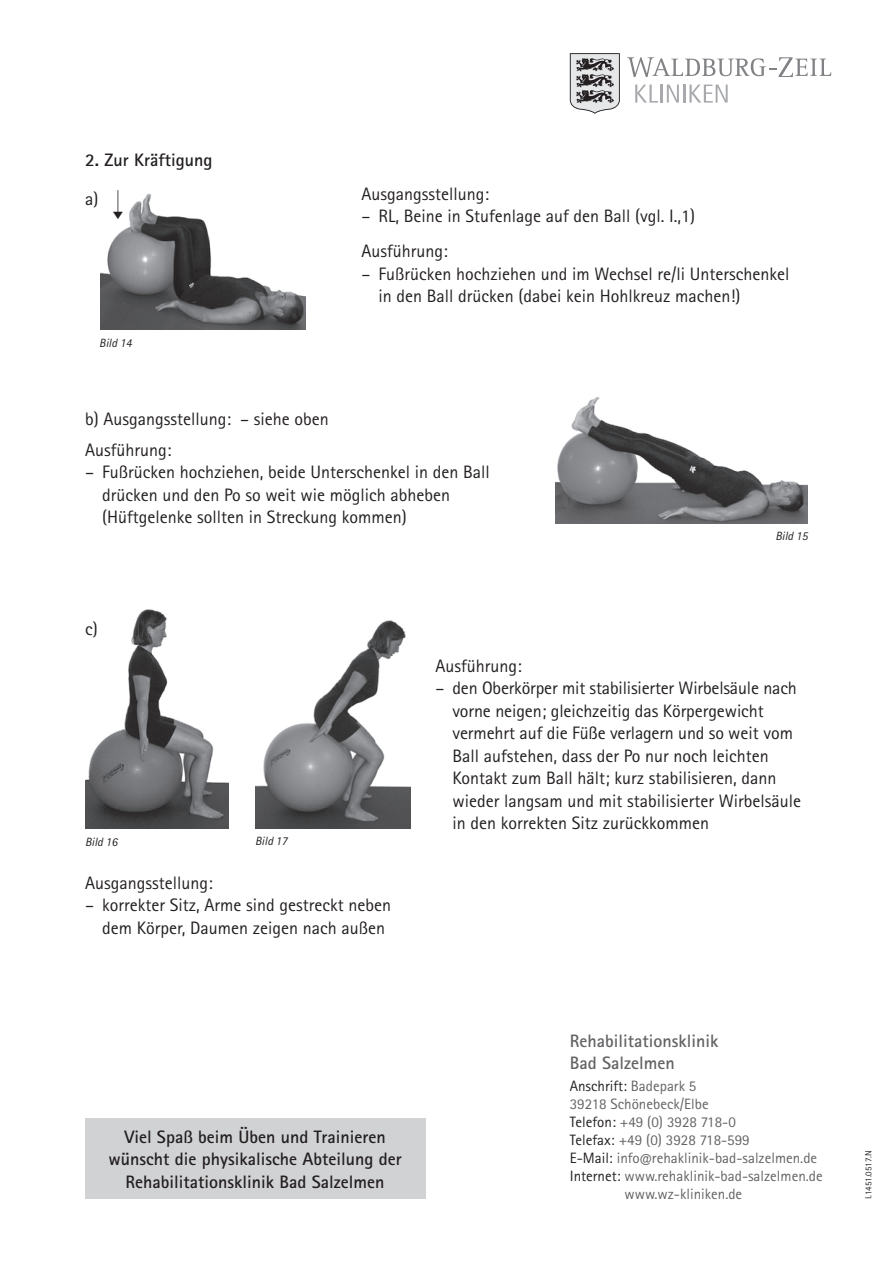
<style>
.page{position:relative;width:893px;height:1263px;background:#fff}
.page>*{position:absolute;margin:0;border:0;box-sizing:border-box;transform-origin:0 0}
.t1{font:18px/22.5px "Rotis Sans Serif Pro";color:#231f20}
.t2{font:700 18px/22.5px "Rotis Sans Serif Pro";color:#231f20;text-align:center}
.t3{font:700 18px/21.6px "Rotis Sans Serif Pro";color:#636366}
.t4{font:15px "Rotis Sans Serif Pro";color:#636366}
.t5{font:15px "Rotis Sans Serif Pro";color:#231f20}
.t6{font:italic 12px "Rotis Sans Serif Pro";color:#231f20}
.t7{font:9px "Rotis Sans Serif Pro";color:#231f20}
.s1{color:#636366}
.s2{color:#231f20}
</style>
<div class="page">
<img style="left:85px;top:609px;width:143px;height:220px">
<svg style="left:635px;top:85px;width:23px;height:18px"></svg>
<hr style="left:660px;top:85px;width:3px;height:18px;background:#a8a9ad">
<svg style="left:667px;top:85px;width:61px;height:18px"></svg>
<svg style="left:627px;top:57px;width:204px;height:20px"></svg>
<svg style="left:570px;top:53px;width:50px;height:61px;background:#abaaac"></svg>
<img style="left:100px;top:193px;width:206px;height:136px">
<img style="left:556px;top:397px;width:252px;height:126px">
<img style="left:255px;top:620px;width:156px;height:208px">
<div style="left:85px;top:1118px;width:340px;height:81px;background:#d1d2d4"></div>
<svg style="left:113px;top:193px;width:10px;height:26px"></svg>
<p class="t2" style="left:85px;top:150px;width:129px">2. Zur Kräftigung</p>
<p class="t1" style="left:85px;top:189px;width:15px">a)</p>
<p class="t6" style="left:99px;top:336px;width:34px">Bild 14</p>
<p class="t1" style="left:361px;top:184px;width:129px">Ausgangsstellung:</p>
<p class="t1" style="left:361px;top:200px;width:335px;line-height:34.7px">– RL, Beine in Stufenlage auf den Ball (vgl. I.,1)<br>Ausführung:</p>
<p class="t1" style="left:378px;top:264px;width:412px;text-indent:-17px">– Fußrücken hochziehen und im Wechsel re/li Unterschenkel in den Ball drücken (dabei kein Hohlkreuz machen!)</p>
<p class="t1" style="left:85px;top:405px;width:245px;line-height:31px">b) Ausgangsstellung: – siehe oben<br>Ausführung:</p>
<p class="t1" style="left:102px;top:463px;width:389px;text-indent:-17px">– Fußrücken hochziehen, beide Unterschenkel in den Ball drücken und den Po so weit wie möglich abheben (Hüft gelenke sollten in Streckung kommen)</p>
<p class="t1" style="left:85px;top:619px;width:14px">c)</p>
<p class="t6" style="left:775px;top:529px;width:34px">Bild 15</p>
<p class="t6" style="left:85px;top:834px;width:34px">Bild 16</p>
<p class="t6" style="left:255px;top:834px;width:34px">Bild 17</p>
<p class="t1" style="left:85px;top:873px;width:129px">Ausgangsstellung:</p>
<p class="t1" style="left:102px;top:895px;width:290px;text-indent:-17px">– korrekter Sitz, Arme sind gestreckt neben dem Körper, Daumen zeigen nach außen</p>
<p class="t1" style="left:435px;top:656px;width:88px">Ausführung:</p>
<p class="t1" style="left:452px;top:678px;width:350px;text-indent:-17px">– den Oberkörper mit stabilisierter Wirbelsäule nach vorne neigen; gleichzeitig das Körpergewicht vermehrt auf die Füße verlagern und so weit vom Ball aufstehen, dass der Po nur noch leichten Kontakt zum Ball hält; kurz stabilisieren, dann wieder langsam und mit stabilisierter Wirbelsäule in den korrekten Sitz zurückkommen</p>
<p class="t2" style="left:108px;top:1127px;width:295px">Viel Spaß beim Üben und Trainieren wünscht die physikalische Abteilung der<br>Rehabilitationsklinik Bad Salzelmen</p>
<p class="t3" style="left:570px;top:1032px;width:150px">Rehabilitationsklinik<br>Bad Salzelmen</p>
<p class="t5" style="left:570px;top:1081px;width:128px">Anschrift: <span class="s1">Badepark 5</span></p>
<p class="t4" style="left:570px;top:1099px;width:140px">39218 Schönebeck/Elbe</p>
<p class="t4" style="left:570px;top:1117px;width:168px"><span class="s2">Telefon:</span> +49 (0) 3928 718-0</p>
<p class="t4" style="left:570px;top:1135px;width:181px"><span class="s2">Telefax:</span> +49 (0) 3928 718-599</p>
<p class="t4" style="left:570px;top:1153px;width:249px"><span class="s2">E-Mail:</span> info@rehaklinik-bad-salzelmen.de</p>
<p class="t4" style="left:570px;top:1171px;width:254px"><span class="s2">Internet:</span> www.rehaklinik-bad-salzelmen.de</p>
<p class="t4" style="left:624px;top:1189px;width:119px">www.wz-kliniken.de</p>
<p class="t7" style="left:865px;top:1199px;width:50px;rotate:-90deg">I.1451.0517.N</p>
</div>
